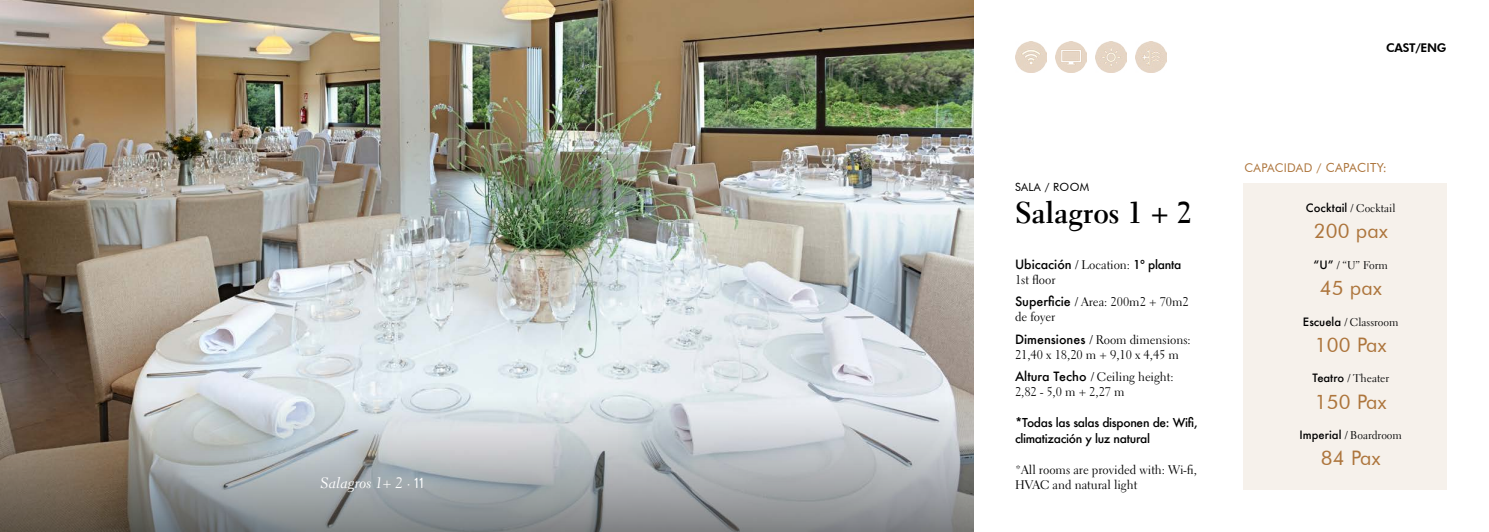
<style>
.page{position:relative;width:1489px;height:532px;background:#fff}
.page>*{position:absolute;margin:0;border:0;box-sizing:border-box;transform-origin:0 0}
.t1{font:700 30px "Electra LT Std";color:#000}
.t2{font:20px "Futura BT";letter-spacing:.01em;color:#ad753c}
.t3{font:15px "Electra LT Std Cursive";color:#fff}
.t4{font:12.5px/15px "Electra LT Std";color:#000}
.t5{font:500 12px/15.6px "Futura";letter-spacing:-.025em;color:#000}
.t6{font:12px "Futura BT";letter-spacing:.025em;color:#ad753c}
.t7{font:800 12px "Futura BT";letter-spacing:-.025em;color:#000}
.t8{font:11.25px "Electra LT Std";color:#000}
.t9{font:11.25px "Futura BT";letter-spacing:.025em;color:#000}
.s1{font-family:"Electra LT Std"}
.s2{font-family:"Brandon Grotesque"}
.s3{font-family:"Futura";font-weight:500}
.s4{font-family:"Futura";font-weight:500;font-size:12px}
.s5{font-size:12.5px}
</style>
<div class="page">
<img style="left:0;top:0;width:973px;height:380px">
<svg style="left:0;top:380px;width:973px;height:151px;background:#a9abac"></svg>
<div style="left:1242px;top:182px;width:204px;height:307px;background:#f6f1eb"></div>
<img style="left:1015px;top:42px;width:31px;height:31px">
<img style="left:1055px;top:42px;width:31px;height:31px">
<img style="left:1095px;top:42px;width:31px;height:31px">
<img style="left:1135px;top:42px;width:31px;height:31px">
<p class="t3" style="left:320px;top:473px;width:105px">Salagros 1+ 2 <span class="s1">·</span> <span class="s2">11</span></p>
<p class="t9" style="left:1014px;top:180px;width:76px">SALA / ROOM</p>
<h1 class="t1" style="left:1014px;top:194px;width:178px">Salagros 1 + 2</h1>
<p class="t4" style="left:1014px;top:257px;width:168px"><span class="s3">Ubicación</span> / Location: <span class="s4">1º planta<br></span>1st floor</p>
<p class="t4" style="left:1014px;top:294px;width:175px"><span class="s3">Superficie</span> / Area: 200m2 + 70m2 de foyer</p>
<p class="t4" style="left:1014px;top:332px;width:177px"><span class="s3">Dimensiones</span> / Room dimensions:<br>21,40 x 18,20 m + 9,10 x 4,45 m</p>
<p class="t4" style="left:1014px;top:369px;width:160px"><span class="s3">Altura Techo</span> / Ceiling height:<br>2,82 - 5,0 m + 2,27 m</p>
<p class="t5" style="left:1014px;top:414px;width:184px">*Todas las salas disponen de: Wifi, climatización y luz natural</p>
<p class="t4" style="left:1014px;top:461px;width:183px;line-height:15.6px">*All rooms are provided with: Wi-fi,<br>HVAC and natural light</p>
<p class="t7" style="left:1385px;top:40px;width:62px">CAST/ENG</p>
<p class="t6" style="left:1244px;top:160px;width:144px">CAPACIDAD / <span class="s5">CAPACITY:</span></p>
<p class="t8" style="left:1305px;top:201px;width:91px"><span class="s3">Cocktail</span> / Cocktail</p>
<h2 class="t2" style="left:1313px;top:219px;width:75px">200 pax</h2>
<p class="t8" style="left:1313px;top:258px;width:76px"><span class="s3">“U”</span> / “U” Form</p>
<h2 class="t2" style="left:1319px;top:276px;width:63px">45 pax</h2>
<p class="t8" style="left:1302px;top:314px;width:97px"><span class="s3">Escuela</span> / Classroom</p>
<h2 class="t2" style="left:1314px;top:332px;width:73px">100 Pax</h2>
<p class="t8" style="left:1312px;top:371px;width:78px"><span class="s3">Teatro</span> / Theater</p>
<h2 class="t2" style="left:1314px;top:389px;width:73px">150 Pax</h2>
<p class="t8" style="left:1299px;top:428px;width:104px"><span class="s3">Imperial</span> / Boardroom</p>
<h2 class="t2" style="left:1320px;top:446px;width:61px">84 Pax</h2>
</div>
